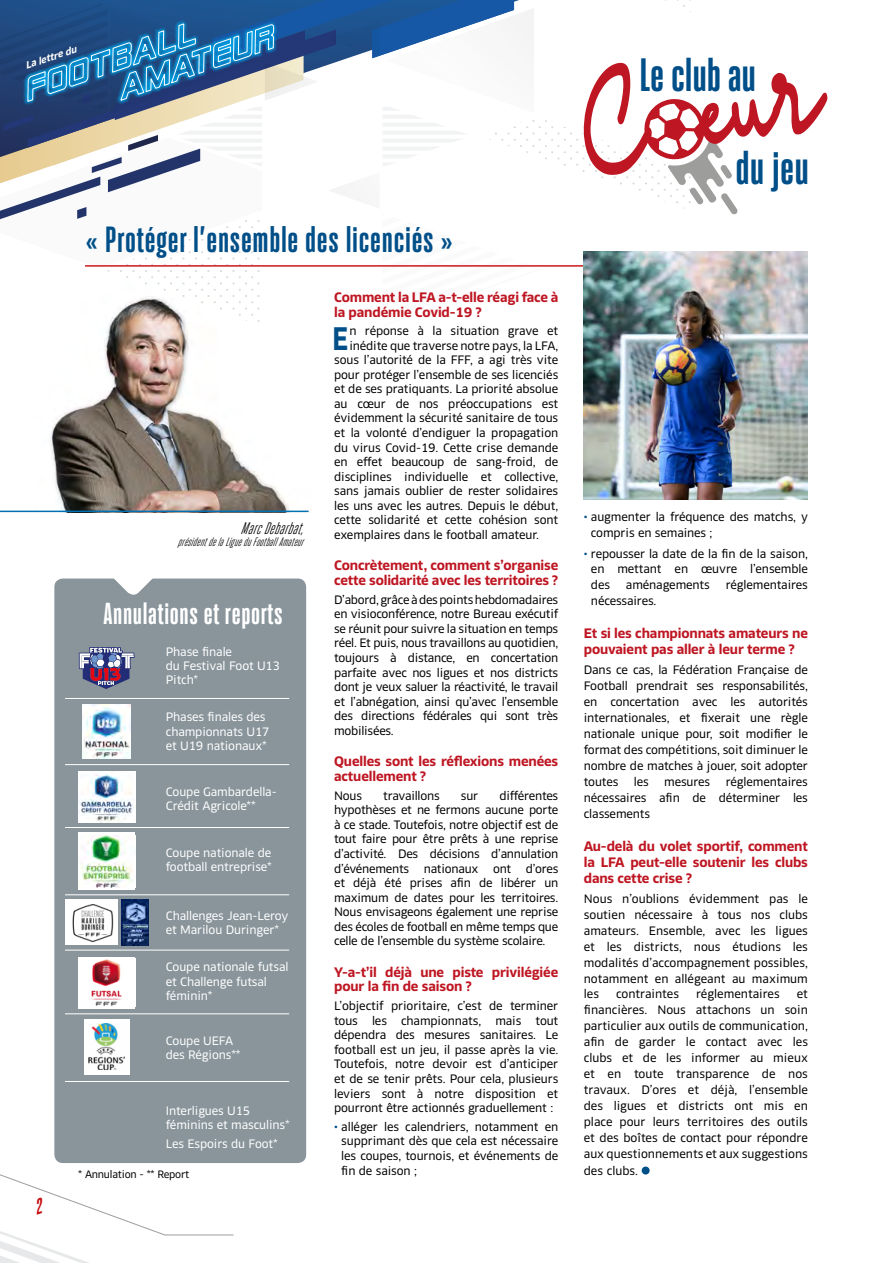
<style>
.page{position:relative;width:893px;height:1263px;background:#fff}
.page>*{position:absolute;margin:0;border:0;box-sizing:border-box;transform-origin:0 0}
.t1{font:46.2px/92.4px "FFF Hero Bold";letter-spacing:-.02em;color:#004f89}
.t2{font:36px "FFF Hero Bold";color:#004f89}
.t3{font:32.1px "FFF Equipe Bold";color:#004f89;scale:.8 1}
.t4{font:30px "FFF Hero Bold";color:#fff}
.t5{font:italic 16.5px "FFF Hero Book";color:#000}
.t6{font:13.5px/14.5px "FFF Equipe Bold";letter-spacing:-.01em;color:#be1622}
.t7{font:12px/14.5px "FFF Equipe Regular";letter-spacing:-.01em;color:#000;text-align:justify}
.t8{font:12px/14.2px "FFF Equipe Regular";letter-spacing:-.01em;color:#fff}
.t9{font:italic 12px "FFF Hero Book";color:#000}
.t10{font:10.5px "FFF Equipe Regular";letter-spacing:-.02em;color:#000}
.t11{font:italic 9.75px "FFF Equipe Bold";color:#fff}
.s1{color:#004f89}
</style>
<div class="page">
<div style="left:642px;top:1166px;width:8px;height:8px;background:#004f89;border-radius:50%"></div>
<svg style="left:0;top:0;width:827px;height:348px"></svg>
<div style="left:54px;top:578px;width:252px;height:585px;background:#89959b;border-radius:9px"></div>
<svg style="left:108px;top:578px;width:50px;height:17px"></svg>
<svg style="left:79px;top:647px;width:56px;height:42px"></svg>
<img style="left:83px;top:705px;width:48px;height:53px">
<img style="left:78px;top:771px;width:57px;height:51px">
<div style="left:78px;top:957px;width:57px;height:51px;background:#fff"></div>
<img style="left:91px;top:959px;width:31px;height:48px">
<div style="left:78px;top:832px;width:57px;height:58px;background:#fff"></div>
<img style="left:78px;top:835px;width:55px;height:52px">
<img style="left:65px;top:900px;width:53px;height:45px">
<img style="left:122px;top:900px;width:27px;height:45px">
<div style="left:84px;top:1019px;width:45px;height:56px;background:#fff"></div>
<img style="left:88px;top:1023px;width:37px;height:47px">
<img style="left:26px;top:278px;width:285px;height:233px">
<hr style="left:0;top:511px;width:309px;height:1px;background:#0071b4">
<hr style="left:65px;top:698px;width:224px;height:1px;background:#fff">
<hr style="left:65px;top:764px;width:224px;height:1px;background:#fff">
<hr style="left:65px;top:827px;width:224px;height:1px;background:#fff">
<hr style="left:65px;top:894px;width:224px;height:1px;background:#fff">
<hr style="left:65px;top:950px;width:224px;height:1px;background:#fff">
<hr style="left:65px;top:1013px;width:224px;height:1px;background:#fff">
<hr style="left:65px;top:1081px;width:224px;height:1px;background:#fff">
<img style="left:584px;top:252px;width:224px;height:248px">
<svg style="left:0;top:1106px;width:234px;height:157px"></svg>
<p class="t11" style="left:23px;top:60px;width:55px;rotate:-19deg">La lettre du</p>
<h2 class="t2" style="left:85px;top:220px;width:370px">« Protéger l’ensemble des licenciés »</h2>
<h3 class="t5" style="left:240px;top:519px;width:71px">MarcDebarbat,</h3>
<p class="t9" style="left:178px;top:535px;width:132px">présidentdelaLigueduFootballAmateur</p>
<h3 class="t4" style="left:103px;top:598px;width:181px">Annulations et reports</h3>
<p class="t8" style="left:166px;top:644px;width:115px">Phase finale<br>du Festival Foot U13<br>Pitch*</p>
<p class="t8" style="left:166px;top:710px;width:105px">Phases finales des championnats U17 et U19 nationaux*</p>
<p class="t8" style="left:166px;top:784px;width:112px">Coupe Gambardella-<br>Crédit Agricole**</p>
<p class="t8" style="left:166px;top:846px;width:107px">Coupe nationale de football entreprise*</p>
<p class="t8" style="left:166px;top:909px;width:124px">Challenges Jean-Leroy et Marilou Duringer*</p>
<p class="t8" style="left:166px;top:960px;width:124px">Coupe nationale futsal et Challenge futsal féminin*</p>
<p class="t8" style="left:166px;top:1034px;width:76px">Coupe UEFA des Régions**</p>
<p class="t8" style="left:166px;top:1103px;width:125px">Interligues U15 féminins et masculins*</p>
<p class="t8" style="left:166px;top:1136px;width:114px">Les Espoirs du Foot*</p>
<p class="t10" style="left:78px;top:1167px;width:113px">* Annulation - ** Report</p>
<p class="t6" style="left:334px;top:290px;width:226px">Comment la LFA a-t-elle réagi face à la pandémie Covid-19 ?</p>
<h3 class="t3" style="left:332px;top:319px;width:21px">E</h3>
<p class="t7" style="left:349px;top:324px;width:210px">n réponse à la situation grave et</p>
<p class="t7" style="left:349px;top:338px;width:210px">inédite que traverse notre pays, la LFA,</p>
<p class="t7" style="left:334px;top:353px;width:226px">sous l’autorité de la FFF, a agi très vite</p>
<p class="t7" style="left:334px;top:367px;width:226px">pour protéger l’ensemble de ses licenciés</p>
<p class="t7" style="left:334px;top:382px;width:226px">et de ses pratiquants. La priorité absolue</p>
<p class="t7" style="left:334px;top:396px;width:226px">au cœur de nos préoccupations est</p>
<p class="t7" style="left:334px;top:411px;width:226px">évidemment la sécurité sanitaire de tous</p>
<p class="t7" style="left:334px;top:425px;width:226px">et la volonté d’endiguer la propagation</p>
<p class="t7" style="left:334px;top:440px;width:226px">du virus Covid-19. Cette crise demande</p>
<p class="t7" style="left:334px;top:454px;width:226px">en effet beaucoup de sang-froid, de</p>
<p class="t7" style="left:334px;top:469px;width:226px">disciplines individuelle et collective,</p>
<p class="t7" style="left:334px;top:484px;width:226px">sans jamais oublier de rester solidaires</p>
<p class="t7" style="left:334px;top:498px;width:226px">les uns avec les autres. Depuis le début,</p>
<p class="t7" style="left:334px;top:513px;width:226px">cette solidarité et cette cohésion sont</p>
<p class="t7" style="left:334px;top:527px;width:206px">exemplaires dans le football amateur.</p>
<p class="t6" style="left:334px;top:558px;width:226px">Concrètement, comment s’organise cette solidarité avec les territoires ?</p>
<p class="t7" style="left:334px;top:592px;width:226px">D’abord, grâce à des points hebdomadaires en visioconférence, notre Bureau exécutif se réunit pour suivre la situation en temps réel. Et puis, nous travaillons au quotidien, toujours à distance, en concertation parfaite avec nos ligues et nos districts dont je veux saluer la réactivité, le travail et l’abnégation, ainsi qu’avec l’ensemble des directions fédérales qui sont très mobilisées.</p>
<p class="t6" style="left:334px;top:754px;width:226px">Quelles sont les réflexions menées actuellement ?</p>
<p class="t7" style="left:334px;top:788px;width:29px">Nous</p>
<p class="t7" style="left:383px;top:788px;width:58px">travaillons</p>
<p class="t7" style="left:461px;top:788px;width:19px">sur</p>
<p class="t7" style="left:334px;top:788px;width:226px;text-indent:165px">différentes hypothèses et ne fermons aucune porte à ce stade. Toutefois, notre objectif est de tout faire pour être prêts à une reprise d’activité. Des décisions d’annulation d’événements nationaux ont d’ores et déjà été prises afin de libérer un maximum de dates pour les territoires.<br>Nous envisageons également une reprise des écoles de football en même temps que celle de l’ensemble du système scolaire.</p>
<p class="t6" style="left:334px;top:964px;width:226px">Y-a-t’il déjà une piste privilégiée pour la fin de saison ?</p>
<p class="t7" style="left:334px;top:998px;width:226px">L’objectif prioritaire, c’est de terminer tous les championnats, mais tout dépendra des mesures sanitaires. Le football est un jeu, il passe après la vie.<br>Toutefois, notre devoir est d’anticiper et de se tenir prêts. Pour cela, plusieurs leviers sont à notre disposition et pourront être actionnés graduellement :</p>
<p class="t7" style="left:341px;top:1119px;width:218px;text-indent:-7px"><span class="s1">•</span> alléger les calendriers, notamment en supprimant dès que cela est nécessaire les coupes, tournois, et événements de fin de saison ;</p>
<h1 class="t1" style="left:735px;top:29px;width:76px;text-indent:-96px">Le club au<br>du jeu</h1>
<p class="t7" style="left:591px;top:509px;width:218px;line-height:15.9px;text-indent:-7px"><span class="s1">•</span> augmenter la fréquence des matchs, y compris en semaines ;</p>
<p class="t7" style="left:591px;top:545px;width:218px;line-height:15.9px;text-indent:-7px"><span class="s1">•</span> repousser la date de la fin de la saison, en mettant en œuvre l’ensemble des</p>
<p class="t7" style="left:626px;top:578px;width:85px">aménagements</p>
<p class="t7" style="left:726px;top:578px;width:84px">réglementaires</p>
<p class="t7" style="left:591px;top:594px;width:67px">nécessaires.</p>
<p class="t6" style="left:584px;top:625px;width:226px;line-height:15.9px">Et si les championnats amateurs ne pouvaient pas aller à leur terme ?</p>
<p class="t7" style="left:584px;top:662px;width:226px;line-height:15.9px">Dans ce cas, la Fédération Française de Football prendrait ses responsabilités, en concertation avec les autorités internationales, et fixerait une règle nationale unique pour, soit modifier le format des compétitions, soit diminuer le nombre de matches à jouer, soit adopter toutes</p>
<p class="t7" style="left:584px;top:774px;width:226px;line-height:15.9px;text-indent:142px">réglementaires nécessaires afin de déterminer les classements</p>
<p class="t6" style="left:584px;top:838px;width:226px;line-height:15.9px;text-align:justify">Au-delà du volet sportif, comment la LFA peut-elle soutenir les clubs dans cette crise ?</p>
<p class="t7" style="left:584px;top:890px;width:226px;line-height:15.9px">Nous n’oublions évidemment pas le soutien nécessaire à tous nos clubs amateurs. Ensemble, avec les ligues et les districts, nous étudions les modalités d’accompagnement possibles, notamment en allégeant au maximum les</p>
<p class="t7" style="left:634px;top:774px;width:16px">les</p>
<p class="t7" style="left:664px;top:774px;width:48px">mesures</p>
<p class="t7" style="left:616px;top:987px;width:65px">contraintes</p>
<p class="t7" style="left:696px;top:987px;width:85px">réglementaires</p>
<p class="t7" style="left:584px;top:986px;width:226px;line-height:16px;text-indent:213px">et financières. Nous attachons un soin particulier aux outils de communication, afin de garder le contact avec les clubs et de les informer au mieux et en toute transparence de nos travaux. D’ores et déjà, l’ensemble des ligues et districts ont mis en place pour leurs territoires des outils et des boîtes de contact pour répondre aux questionnements et aux suggestions des clubs.</p>
</div>
